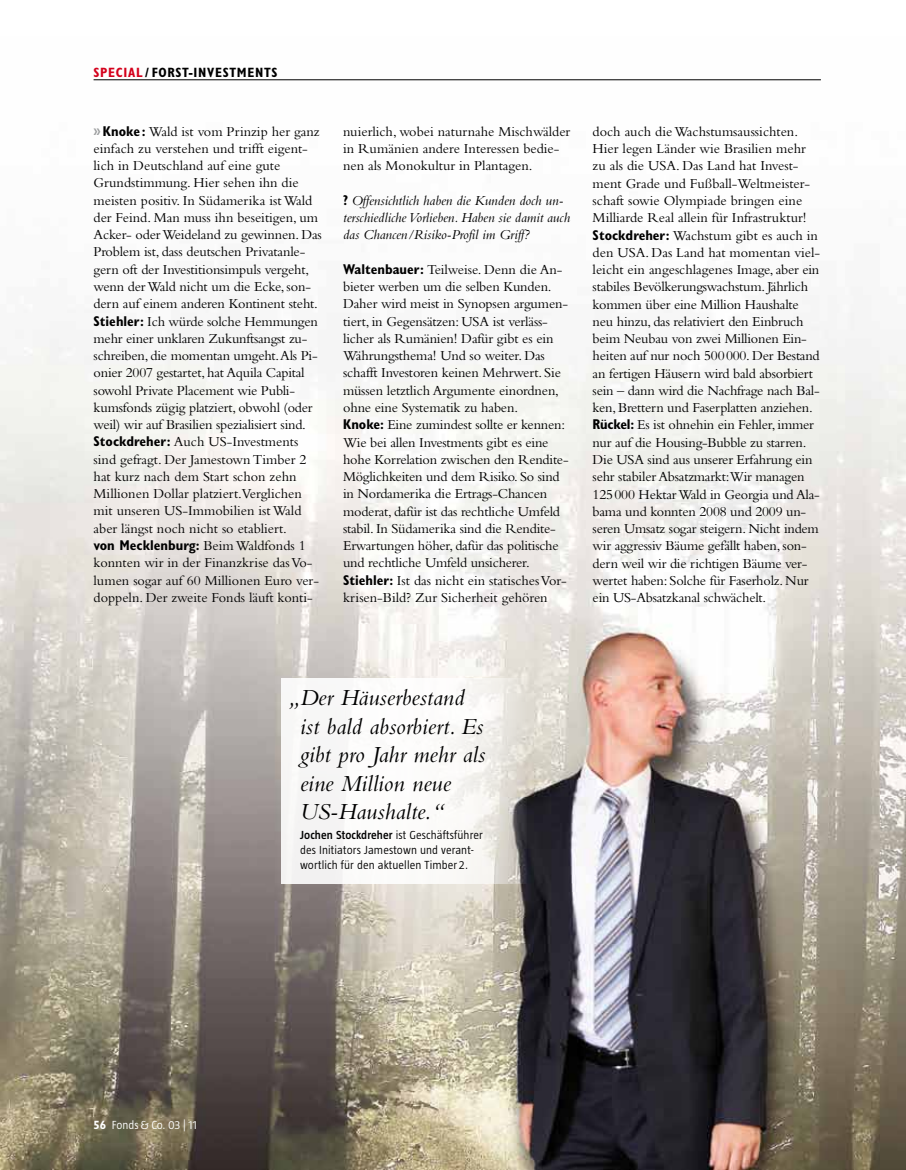
<style>
.page{position:relative;width:906px;height:1170px;background:#fff}
.page>*{position:absolute;margin:0;border:0;box-sizing:border-box;transform-origin:0 0}
.t1{font:italic 24px/28.5px "Bembo Std";color:#000}
.t2{font:14.25px/17.2px "Bembo Std";letter-spacing:-.01em;color:#000}
.t3{font:italic 14.25px/17.2px "Bembo Std";letter-spacing:-.005em;color:#000}
.t4{font:700 condensed 14.25px "Gill Sans Std";color:#000}
.t5{font:700 condensed 13.5px "Gill Sans Std";letter-spacing:.05em;color:#000}
.t6{font:700 condensed 13.5px "Gill Sans Std";color:#d4021d}
.t7{font:300 12px/15px "Taz";letter-spacing:.01em;color:#000}
.t8{font:300 12px "Taz";color:#fff}
.s1{font-family:"Gill Sans Std";font-weight:700;font-stretch:condensed;color:#9c9e9f}
.s2{font-family:"Gill Sans Std";font-weight:700;font-stretch:condensed}
.s3{font-family:"Bembo Std";font-weight:400;font-stretch:normal}
.s4{font-family:"Gill Sans Std";font-weight:700;font-style:normal;font-stretch:condensed}
.s5{font-weight:600}
</style>
<div class="page">
<img style="left:0;top:79px;width:906px;height:1090px">
<hr style="left:94px;top:79px;width:727px;height:1px;background:#000">
<svg style="left:281px;top:678px;width:245px;height:206px"></svg>
<p class="t6" style="left:94px;top:65px;width:30px">Special</p>
<p class="t5" style="left:145px;top:65px;width:133px">/Forst-Investments</p>
<p class="t2" style="left:94px;top:122px;width:230px"><span class="s1">»</span> <span class="s2">Knoke :</span> Wald ist vom Prinzip her ganz einfach zu verstehen und trifft eigent&shy;lich in Deutschland auf eine gute Grundstimmung. Hier sehen ihn die meisten positiv. In Südamerika ist Wald der Feind. Man muss ihn beseitigen, um Acker- oder Weideland zu gewinnen. Das Problem ist, dass deutschen Privatanle&shy;gern oft der Investitionsimpuls vergeht, wenn der Wald nicht um die Ecke, son&shy;dern auf einem anderen Kontinent steht.<br><span class="s2">Stiehler:</span> Ich würde solche Hemmungen mehr einer unklaren Zukunftsangst zu&shy;schreiben, die momentan umgeht. Als Pi&shy;onier 2007 gestartet, hat Aquila Capital sowohl Private Placement wie Publi&shy;kumsfonds zügig platziert, obwohl (oder weil) wir auf Brasilien spezialisiert sind.<br><span class="s2">Stockdreher:</span> Auch US-Investments sind gefragt. Der Jamestown Timber 2 hat kurz nach dem Start schon zehn Millionen Dollar platziert.Verglichen mit unseren US-Immobilien ist Wald aber längst noch nicht so etabliert.</p>
<p class="t4" style="left:94px;top:536px;width:214px">von Mecklenburg: <span class="s3">Beim Waldfonds 1</span></p>
<p class="t2" style="left:94px;top:554px;width:227px">konnten wir in der Finanzkrise das Vo&shy;lumen sogar auf 60 Millionen Euro ver&shy;doppeln. Der zweite Fonds läuft konti-</p>
<p class="t2" style="left:343px;top:122px;width:229px">nuierlich, wobei naturnahe Mischwälder in Rumänien andere Interessen bedie&shy;nen als Monokultur in Plantagen.</p>
<p class="t3" style="left:343px;top:191px;width:229px"><span class="s4">?</span> Offensichtlich haben die Kunden doch un&shy;terschiedliche Vorlieben. Haben sie damit auch das Chancen/Risiko-Profil im Griff?</p>
<p class="t2" style="left:343px;top:260px;width:227px"><span class="s2">Waltenbauer:</span> Teilweise. Denn die An&shy;bieter werben um die selben Kunden.<br>Daher wird meist in Synopsen argumen&shy;tiert, in Gegensätzen: USA ist verläss&shy;licher als Rumänien! Dafür gibt es ein Währungsthema! Und so weiter. Das schafft Investoren keinen Mehrwert. Sie müssen letztlich Argumente einordnen, ohne eine Systematik zu haben.<br><span class="s2">Knoke:</span> Eine zumindest sollte er kennen:<br>Wie bei allen Investments gibt es eine hohe Korrelation zwischen den Rendite-Möglichkeiten und dem Risiko. So sind in Nordamerika die Ertrags-Chancen moderat, dafür ist das rechtliche Umfeld stabil. In Südamerika sind die Rendite-Erwartungen höher, dafür das politische und rechtliche Umfeld unsicherer.<br><span class="s2">Stiehler:</span> Ist das nicht ein statisches Vor&shy;krisen-Bild? Zur Sicherheit gehören</p>
<p class="t2" style="left:592px;top:123px;width:229px">doch auch die Wachstumsaussichten.<br>Hier legen Länder wie Brasilien mehr zu als die USA. Das Land hat Invest&shy;ment Grade und Fußball-Weltmeister&shy;schaft sowie Olympiade bringen eine Milliarde Real allein für Infrastruktur!<br><span class="s2">Stockdreher:</span> Wachstum gibt es auch in den USA. Das Land hat momentan viel&shy;leicht ein angeschlagenes Image, aber ein stabiles Bevölkerungswachstum. Jährlich kommen über eine Million Haushalte neu hinzu, das relativiert den Einbruch beim Neubau von zwei Millionen Ein&shy;heiten auf nur noch 500000. Der Bestand an fertigen Häusern wird bald absorbiert sein – dann wird die Nachfrage nach Bal&shy;ken, Brettern und Faserplatten anziehen.<br><span class="s2">Rückel:</span> Es ist ohnehin ein Fehler, immer nur auf die Housing-Bubble zu starren.<br>Die USA sind aus unserer Erfahrung ein sehr stabiler Absatzmarkt:Wir managen 125000 Hektar Wald in Georgia und Ala&shy;bama und konnten 2008 und 2009 un&shy;seren Umsatz sogar steigern. Nicht indem wir aggressiv Bäume gefällt haben, son&shy;dern weil wir die richtigen Bäume ver&shy;wertet haben: Solche für Faserholz. Nur ein US-Absatzkanal schwächelt.</p>
<h1 class="t1" style="left:300px;top:683px;width:187px;text-indent:-12px">„Der Häuserbestand ist bald absorbiert. Es gibt pro Jahr mehr als eine Million neue<br>US-Haushalte.“</h1>
<p class="t7" style="left:300px;top:826px;width:184px"><span class="s5">Jochen Stockdreher</span> ist Geschäftsführer des Initiators Jamestown und verant&shy;wortlich für den aktuellen Timber 2.</p>
<p class="t8" style="left:94px;top:1117px;width:105px"><span class="s2">56</span> Fonds &amp; Co. 03 | 11</p>
</div>
